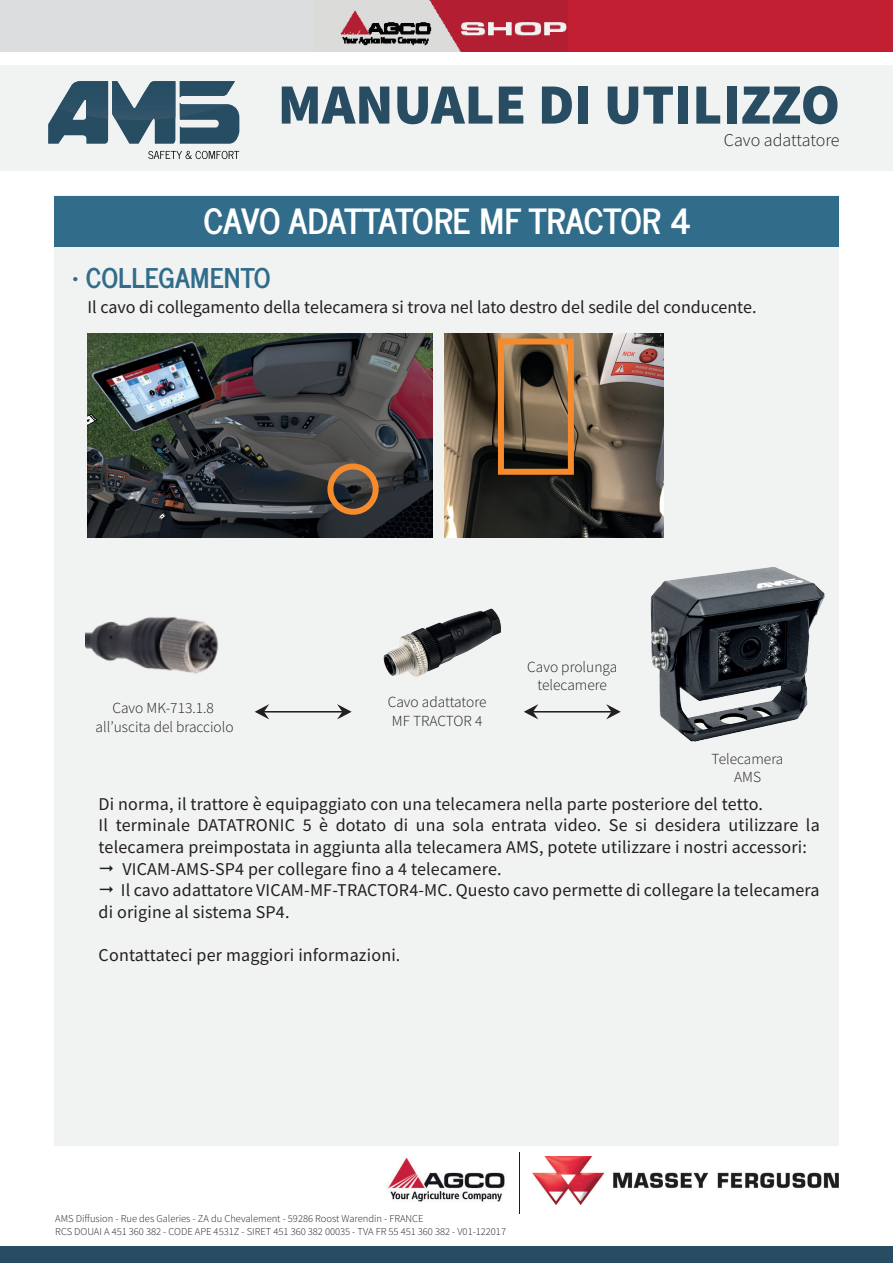
<style>
.page{position:relative;width:893px;height:1263px;background:#fff}
.page>*{position:absolute;margin:0;border:0;box-sizing:border-box;transform-origin:0 0}
.t1{font:900 57px "Mada";color:#284d63}
.t2{font:700 34.5px "News Cycle";letter-spacing:-.01em;color:#fff}
.t3{font:700 27px "News Cycle";color:#316d8b}
.t4{font:18px "Mada";letter-spacing:.01em;color:#231f20}
.t5{font:300 18px "Mada";letter-spacing:-.005em;color:#231f20}
.t6{font:300 15.3px/18.5px "Mada";color:#231f20;text-align:center}
.t7{font:300 10.5px/12.6px "Mada";color:#231f20}
</style>
<div class="page">
<div style="left:55px;top:196px;width:784px;height:950px;background:#f1f2f2"></div>
<div style="left:55px;top:196px;width:784px;height:50px;background:#316d8b"></div>
<div style="left:0;top:65px;width:893px;height:106px;background:#f1f2f2"></div>
<img style="left:86px;top:617px;width:132px;height:57px">
<img style="left:650px;top:567px;width:175px;height:175px">
<hr style="left:892px;top:64px;width:1px;height:106px;background:#dde0df">
<img style="left:383px;top:608px;width:118px;height:69px">
<svg style="left:148px;top:151px;width:91px;height:8px"></svg>
<svg style="left:48px;top:81px;width:191px;height:63px"></svg>
<img style="left:58px;top:81px;width:50px;height:38px">
<div style="left:0;top:0;width:461px;height:51px;background:#dcdddf"></div>
<img style="left:340px;top:0;width:229px;height:51px">
<div style="left:569px;top:0;width:324px;height:51px;background:#c21f33"></div>
<img style="left:533px;top:1156px;width:306px;height:49px">
<img style="left:387px;top:1157px;width:118px;height:45px">
<hr style="left:517px;top:1150px;width:3px;height:66px;background:#231f20;opacity:.15">
<div style="left:0;top:1246px;width:893px;height:17px;background:#284d63"></div>
<hr style="left:262px;top:711px;width:82px;height:1px;background:#231f20">
<svg style="left:255px;top:704px;width:14px;height:15px"></svg>
<svg style="left:337px;top:704px;width:15px;height:15px"></svg>
<hr style="left:531px;top:711px;width:82px;height:1px;background:#231f20">
<svg style="left:524px;top:704px;width:14px;height:15px"></svg>
<svg style="left:606px;top:704px;width:15px;height:15px"></svg>
<img style="left:444px;top:334px;width:219px;height:204px">
<img style="left:87px;top:334px;width:346px;height:204px">
<div style="left:498px;top:338px;width:76px;height:137px;border:6px solid #f58b2c"></div>
<div style="left:327px;top:463px;width:52px;height:52px;border:6px solid #f58b2c;border-radius:50%"></div>
<h1 class="t1" style="left:278px;top:71px;width:564px">MANUALE DI UTILIZZO</h1>
<p class="t5" style="left:724px;top:130px;width:117px">Cavo adattatore</p>
<h2 class="t2" style="left:204px;top:190px;width:489px">CAVO ADATTATORE MF TRACTOR 4</h2>
<h3 class="t3" style="left:72px;top:254px;width:200px">• COLLEGAMENTO</h3>
<p class="t4" style="left:87px;top:297px;width:671px">Il cavo di collegamento della telecamera si trova nel lato destro del sedile del conducente.</p>
<p class="t6" style="left:96px;top:700px;width:140px">Cavo MK-713.1.8 all’uscita del bracciolo</p>
<p class="t6" style="left:388px;top:694px;width:100px;text-align:left">Cavo adattatore<br>MF TRACTOR 4</p>
<p class="t6" style="left:527px;top:658px;width:92px">Cavo prolunga telecamere</p>
<p class="t6" style="left:712px;top:750px;width:73px">Telecamera<br>AMS</p>
<p class="t4" style="left:99px;top:794px;width:666px">Di norma, il trattore è equipaggiato con una telecamera nella parte posteriore del tetto.</p>
<p class="t4" style="left:99px;top:815px;width:723px">Il terminale DATATRONIC 5 è dotato di una sola entrata video. Se si desidera utilizzare la</p>
<p class="t4" style="left:99px;top:837px;width:710px">telecamera preimpostata in aggiunta alla telecamera AMS, potete utilizzare i nostri accessori:</p>
<p class="t4" style="left:122px;top:859px;width:381px">VICAM-AMS-SP4 per collegare fino a 4 telecamere.</p>
<p class="t4" style="left:121px;top:880px;width:700px">Il cavo adattatore VICAM-MF-TRACTOR4-MC. Questo cavo permette di collegare la telecamera</p>
<p class="t4" style="left:99px;top:902px;width:192px">di origine al sistema SP4.</p>
<p class="t4" style="left:99px;top:945px;width:303px">Contattateci per maggiori informazioni.</p>
<p class="t7" style="left:55px;top:1213px;width:452px">AMS Diffusion - Rue des Galeries - ZA du Chevalement - 59286 Roost Warendin - FRANCE<br>RCS DOUAI A 451 360 382 - CODE APE 4531Z - SIRET 451 360 382 00035 - TVA FR 55 451 360 382 - V01-122017</p>
</div>
